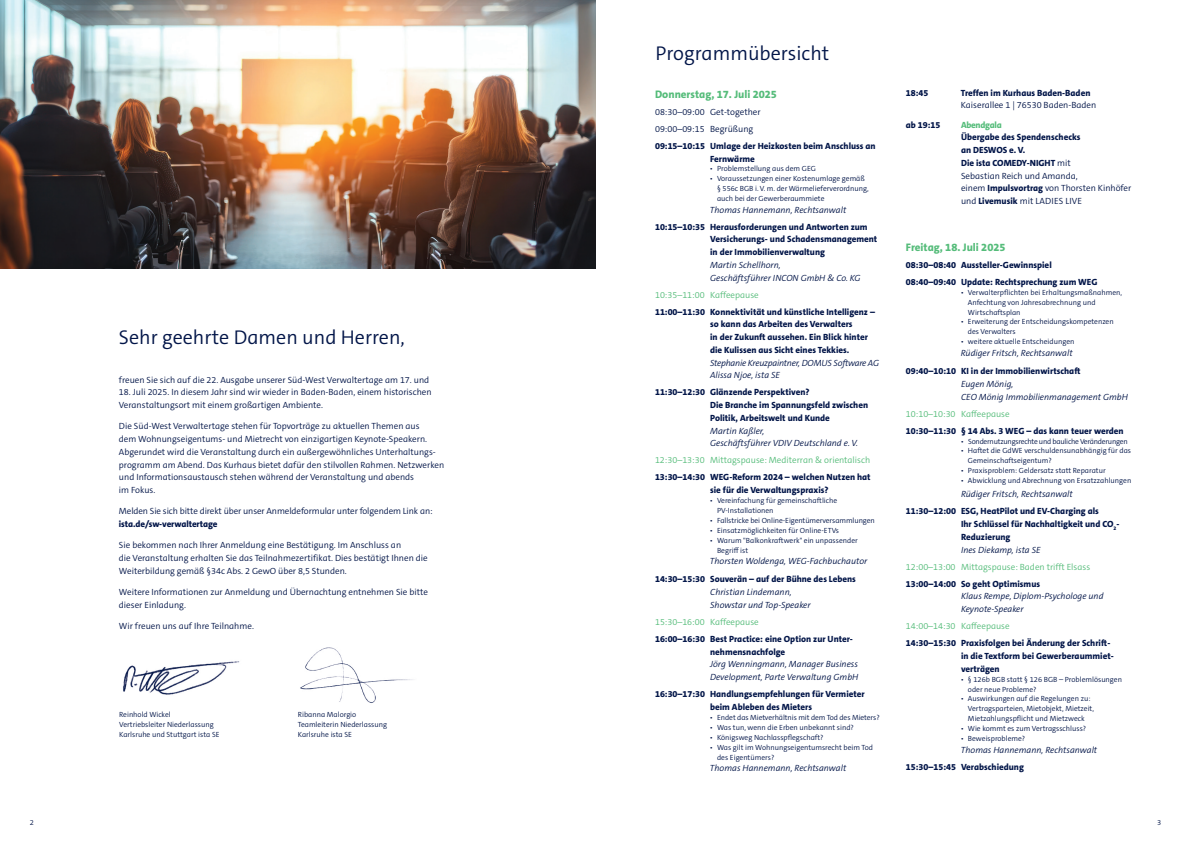
<style>
.page{position:relative;width:1191px;height:842px;background:#fff}
.page>*{position:absolute;margin:0;border:0;box-sizing:border-box;transform-origin:0 0}
.t1{font:20px "The Sansfor Ista Sm Lt";color:#021548}
.t2{font:800 11px "The Sansfor Ista";color:#55bc7a}
.t3{font:800 9px/12.8px "The Sansfor Ista";color:#021548}
.t4{font:9px/12.8px "The Sansfor Ista Sm Lt";color:#021548}
.t5{font:italic 9px/12.8px "The Sansfor Ista Sm Lt";color:#021548}
.t6{font:9px "The Sansfor Ista Sm Lt";color:#55bc7a}
.t7{font:italic 9px/12.8px "The Sansfor Ista Sm Lt";letter-spacing:-.025em;color:#021548}
.t8{font:800 9px "The Sansfor Ista";letter-spacing:-.03em;color:#55bc7a}
.t9{font:7.5px/9.9px "The Sansfor Ista Sm Lt";color:#021548}
.t10{font:7.5px "The Sansfor Ista Sm Lt";letter-spacing:-.03em;color:#021548}
.s1{font-family:"The Sansfor Ista Sm Lt";font-weight:400}
.s2{font-family:"The Sansfor Ista";font-weight:800}
</style>
<div class="page">
<img style="left:0;top:0;width:595px;height:268px">
<img style="left:300px;top:647px;width:113px;height:56px">
<img style="left:123px;top:661px;width:117px;height:34px">
<h1 class="t1" style="left:119px;top:325px;width:287px">Sehr geehrte Damen und Herren,</h1>
<p class="t4" style="left:119px;top:373px;width:312px">freuen Sie sich auf die 22. Ausgabe unserer Süd-West Verwaltertage am 17. und</p>
<p class="t4" style="left:119px;top:386px;width:314px">18. Juli 2025. In diesem Jahr sind wir wieder in Baden-Baden, einem historischen<br>Veranstaltungsort mit einem großartigen Ambiente.</p>
<p class="t4" style="left:119px;top:420px;width:327px">Die Süd-West Verwaltertage stehen für Topvorträge zu aktuellen Themen aus<br>dem Wohnungseigentums- und Mietrecht von einzigartigen Keynote-Speakern.<br>Abgerundet wird die Veranstaltung durch ein außergewöhnliches Unterhaltungs&shy;programm am Abend. Das Kurhaus bietet dafür den stilvollen Rahmen. Netzwerken und Informationsaustausch stehen während der Veranstaltung und abends<br>im Fokus.</p>
<p class="t4" style="left:119px;top:505px;width:315px">Melden Sie sich bitte direkt über unser Anmeldeformular unter folgendem Link an:</p>
<p class="t3" style="left:119px;top:518px;width:100px">ista.de/sw-verwaltertage</p>
<p class="t4" style="left:119px;top:539px;width:310px">Sie bekommen nach Ihrer Anmeldung eine Bestätigung. Im Anschluss an<br>die Veranstaltung erhalten Sie das Teilnahmezertifikat. Dies bestätigt Ihnen die<br>Weiterbildung gemäß §34c Abs. 2 GewO über 8,5 Stunden.</p>
<p class="t4" style="left:119px;top:586px;width:310px">Weitere Informationen zur Anmeldung und Übernachtung entnehmen Sie bitte dieser Einladung.</p>
<p class="t4" style="left:119px;top:620px;width:136px">Wir freuen uns auf Ihre Teilnahme.</p>
<p class="t9" style="left:119px;top:709px;width:102px">Reinhold Wickel<br>Vertriebsleiter Niederlassung<br>Karlsruhe und Stuttgart ista SE</p>
<p class="t9" style="left:298px;top:709px;width:91px">Ribanna Malorgio<br>Teamleiterin Niederlassung<br>Karlsruhe ista SE</p>
<h1 class="t1" style="left:655px;top:40px;width:175px">Programmübersicht</h1>
<p class="t2" style="left:655px;top:87px;width:123px">Donnerstag, 17. Juli 2025</p>
<p class="t4" style="left:655px;top:103px;width:107px;line-height:17px">08:30–09:00 Get-together<br>09:00–09:15 Begrüßung</p>
<p class="t3" style="left:710px;top:139px;width:167px;text-indent:-55px">09:15–10:15 Umlage der Heizkosten beim Anschluss an<br>Fernwärme</p>
<p class="t9" style="left:710px;top:164px;width:107px">• Problemstellung aus dem GEG</p>
<p class="t9" style="left:717px;top:174px;width:153px;text-indent:-7px">• Voraussetzungen einer Kostenumlage gemäß § 556c BGB i. V. m. der Wärmelieferverordnung, auch bei der Gewerberaummiete</p>
<p class="t5" style="left:710px;top:204px;width:138px">Thomas Hannemann, Rechtsanwalt</p>
<p class="t3" style="left:710px;top:220px;width:169px;text-indent:-55px">10:15–10:35 Herausforderungen und Antworten zum<br>Versicherungs- und Schadensmanagement in der Immobilienverwaltung</p>
<p class="t5" style="left:710px;top:258px;width:152px">Martin Schellhorn,<br>Geschäftsführer INCON GmbH &amp; Co. KG</p>
<p class="t6" style="left:655px;top:289px;width:105px">10:35–11:00 Kaffeepause</p>
<p class="t3" style="left:710px;top:305px;width:166px;text-indent:-55px">11:00–11:30 Konnektivität und künstliche Intelligenz – so kann das Arbeiten des Verwalters<br>in der Zukunft aussehen. Ein Blick hinter die Kulissen aus Sicht eines Tekkies.</p>
<p class="t7" style="left:710px;top:356px;width:170px">Stephanie Kreuzpaintner, DOMUS Software AG<br>Alissa Njoe, ista SE</p>
<p class="t3" style="left:710px;top:386px;width:159px;text-indent:-55px">11:30–12:30 Glänzende Perspektiven?<br>Die Branche im Spannungsfeld zwischen<br>Politik, Arbeitswelt und Kunde</p>
<p class="t5" style="left:710px;top:424px;width:149px">Martin Kaßler,<br>Geschäftsführer VDIV Deutschland e. V.</p>
<p class="t6" style="left:655px;top:455px;width:217px">12:30–13:30 Mittagspause: Mediterran &amp; orientalisch</p>
<p class="t3" style="left:710px;top:471px;width:162px;text-indent:-55px">13:30–14:30 WEG-Reform 2024 – welchen Nutzen hat sie für die Verwaltungspraxis?</p>
<p class="t9" style="left:717px;top:496px;width:122px;text-indent:-7px">• Vereinfachung für gemeinschaftliche<br>PV-Installationen</p>
<p class="t9" style="left:710px;top:515px;width:166px">• Fallstricke bei Online-Eigentümerversammlungen</p>
<p class="t9" style="left:710px;top:525px;width:131px">• Einsatzmöglichkeiten für Online-ETVs</p>
<p class="t9" style="left:717px;top:535px;width:142px;text-indent:-7px">• Warum "Balkonkraftwerk" ein unpassender<br>Begriff ist</p>
<p class="t5" style="left:710px;top:555px;width:159px">Thorsten Woldenga, WEG-Fachbuchautor</p>
<p class="t3" style="left:655px;top:573px;width:202px">14:30–15:30 Souverän – auf der Bühne des Lebens</p>
<p class="t5" style="left:710px;top:586px;width:102px">Christian Lindemann,<br>Showstar und Top-Speaker</p>
<p class="t6" style="left:655px;top:616px;width:105px">15:30–16:00 Kaffeepause</p>
<p class="t3" style="left:710px;top:633px;width:144px;text-indent:-55px">16:00–16:30 Best Practice: eine Option zur Unter&shy;nehmensnachfolge</p>
<p class="t5" style="left:710px;top:658px;width:150px">Jörg Wenningmann, Manager Business<br>Development, Parte Verwaltung GmbH</p>
<p class="t3" style="left:655px;top:688px;width:211px;text-align:center">16:30–17:30 Handlungsempfehlungen für Vermieter beim Ableben des Mieters</p>
<p class="t9" style="left:710px;top:712px;width:171px">• Endet das Mietverhältnis mit dem Tod des Mieters?</p>
<p class="t9" style="left:710px;top:722px;width:145px">• Was tun, wenn die Erben unbekannt sind?</p>
<p class="t9" style="left:710px;top:732px;width:115px">• Königsweg Nachlasspflegschaft?</p>
<p class="t9" style="left:717px;top:742px;width:157px;text-indent:-7px">• Was gilt im Wohnungseigentumsrecht beim Tod des Eigentümers?</p>
<p class="t5" style="left:710px;top:762px;width:138px">Thomas Hannemann, Rechtsanwalt</p>
<p class="t3" style="left:906px;top:87px;width:24px">18:45</p>
<p class="t3" style="left:961px;top:87px;width:131px">Treffen im Kurhaus Baden-Baden</p>
<p class="t4" style="left:961px;top:99px;width:137px">Kaiserallee 1 | 76530 Baden-Baden</p>
<p class="t3" style="left:906px;top:118px;width:36px">ab 19:15</p>
<p class="t8" style="left:961px;top:119px;width:42px">Abendgala</p>
<p class="t3" style="left:961px;top:131px;width:121px">Übergabe des Spendenschecks an DESWOS e. V.<br>Die ista COMEDY-NIGHT <span class="s1">mit</span></p>
<p class="t4" style="left:961px;top:169px;width:172px">Sebastian Reich und Amanda,<br>einem <span class="s2">Impulsvortrag</span> von Thorsten Kinhöfer und <span class="s2">Livemusik</span> mit LADIES LIVE</p>
<p class="t2" style="left:906px;top:240px;width:101px">Freitag, 18. Juli 2025</p>
<p class="t3" style="left:906px;top:256px;width:193px;line-height:17px">08:30–08:40 Aussteller-Gewinnspiel<br>08:40–09:40 Update: Rechtsprechung zum WEG</p>
<p class="t9" style="left:968px;top:287px;width:156px;text-indent:-7px">• Verwalterpflichten bei Erhaltungsmaßnahmen,<br>Anfechtung von Jahresabrechnung und<br>Wirtschaftsplan</p>
<p class="t9" style="left:968px;top:317px;width:147px;text-indent:-7px">• Erweiterung der Entscheidungskompetenzen des Verwalters</p>
<p class="t9" style="left:961px;top:337px;width:115px">• weitere aktuelle Entscheidungen</p>
<p class="t5" style="left:961px;top:347px;width:113px">Rüdiger Fritsch, Rechtsanwalt</p>
<p class="t3" style="left:906px;top:365px;width:176px">09:40–10:10 KI in der Immobilienwirtschaft</p>
<p class="t5" style="left:961px;top:377px;width:168px">Eugen Mönig,<br>CEO Mönig Immobilienmanagement GmbH</p>
<p class="t6" style="left:906px;top:408px;width:105px">10:10–10:30 Kaffeepause</p>
<p class="t3" style="left:906px;top:424px;width:219px">10:30–11:30 § 14 Abs. 3 WEG – das kann teuer werden</p>
<p class="t10" style="left:961px;top:436px;width:168px">• Sondernutzungsrechte und bauliche Veränderungen</p>
<p class="t9" style="left:968px;top:446px;width:165px;text-indent:-7px">• Haftet die GdWE verschuldensunabhängig für das<br>Gemeinschaftseigentum?</p>
<p class="t9" style="left:961px;top:466px;width:146px">• Praxisproblem: Geldersatz statt Reparatur</p>
<p class="t9" style="left:961px;top:476px;width:172px">• Abwicklung und Abrechnung von Ersatzzahlungen</p>
<p class="t5" style="left:961px;top:488px;width:113px">Rüdiger Fritsch, Rechtsanwalt</p>
<p class="t3" style="left:961px;top:505px;width:160px;text-indent:-55px">11:30–12:00 ESG, HeatPilot und EV-Charging als<br>Ihr Schlüssel für Nachhaltigkeit und CO<sub>2</sub>-<br>Reduzierung</p>
<p class="t5" style="left:961px;top:543px;width:81px">Ines Diekamp, ista SE</p>
<p class="t6" style="left:906px;top:561px;width:186px">12:00–13:00 Mittagspause: Baden trifft Elsass</p>
<p class="t3" style="left:906px;top:577px;width:136px">13:00–14:00 So geht Optimismus</p>
<p class="t5" style="left:961px;top:590px;width:144px">Klaus Rempe, Diplom-Psychologe und<br>Keynote-Speaker</p>
<p class="t6" style="left:906px;top:620px;width:105px">14:00–14:30 Kaffeepause</p>
<p class="t3" style="left:961px;top:637px;width:154px;text-indent:-55px">14:30–15:30 Praxisfolgen bei Änderung der Schrift&shy;in die Textform bei Gewerberaummiet&shy;verträgen</p>
<p class="t9" style="left:968px;top:674px;width:156px;text-indent:-7px">• § 126b BGB statt § 126 BGB – Problemlösungen oder neue Probleme?</p>
<p class="t9" style="left:968px;top:694px;width:128px;text-indent:-7px">• Auswirkungen auf die Regelungen zu:<br>Vertragsparteien, Mietobjekt, Mietzeit,<br>Mietzahlungspflicht und Mietzweck</p>
<p class="t9" style="left:961px;top:724px;width:127px">• Wie kommt es zum Vertragsschluss?</p>
<p class="t9" style="left:961px;top:734px;width:66px">• Beweisprobleme?</p>
<p class="t5" style="left:961px;top:743px;width:138px">Thomas Hannemann, Rechtsanwalt</p>
<p class="t3" style="left:906px;top:760px;width:119px">15:30–15:45 Verabschiedung</p>
<p class="t9" style="left:30px;top:817px;width:6px">2</p>
<p class="t9" style="left:1157px;top:817px;width:6px">3</p>
</div>
